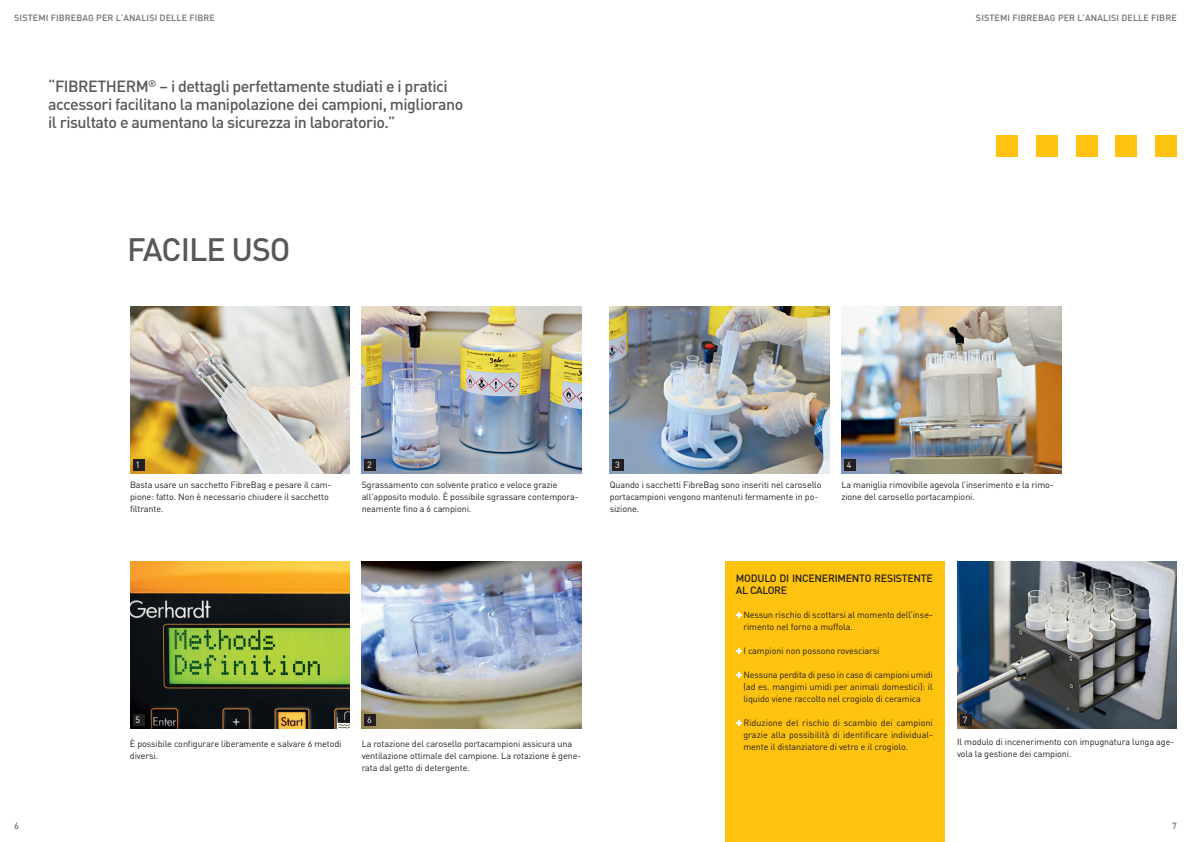
<style>
.page{position:relative;width:1191px;height:842px;background:#fff}
.page>*{position:absolute;margin:0;border:0;box-sizing:border-box;transform-origin:0 0}
.Headline_normal{font:500 32px "DINOT";letter-spacing:-.03em;color:#57585a}
.Hervorgehoben{font:500 16px/18px "DINOT";letter-spacing:-.03em;color:#57585a}
.Fließtext{font:500 10.5px/12px "DINOT";letter-spacing:-.025em;color:#231f20}
.Fließtext-2{font:9px/12px "DINOT";letter-spacing:-.01em;color:#231f20}
.t1{font:500 9px "DINOT";letter-spacing:.01em;color:#6c6d70}
.Fließtext-3{font:9px "DINOT";color:#fff}
</style>
<div class="page">
<div style="left:996px;top:135px;width:22px;height:21px;background:#fec210"></div>
<div style="left:1036px;top:135px;width:21px;height:21px;background:#fec210"></div>
<div style="left:1076px;top:135px;width:21px;height:21px;background:#fec210"></div>
<div style="left:1115px;top:135px;width:22px;height:21px;background:#fec210"></div>
<div style="left:1155px;top:135px;width:21px;height:21px;background:#fec210"></div>
<img style="left:841px;top:306px;width:220px;height:167px">
<img style="left:130px;top:306px;width:220px;height:167px">
<img style="left:609px;top:306px;width:220px;height:167px">
<img style="left:362px;top:306px;width:219px;height:167px">
<img style="left:957px;top:561px;width:219px;height:167px">
<div style="left:133px;top:459px;width:11px;height:12px;background:#231f20"></div>
<div style="left:364px;top:459px;width:12px;height:12px;background:#231f20"></div>
<div style="left:612px;top:459px;width:12px;height:12px;background:#231f20"></div>
<div style="left:844px;top:459px;width:11px;height:12px;background:#231f20"></div>
<img style="left:130px;top:561px;width:220px;height:167px">
<div style="left:133px;top:714px;width:11px;height:12px;background:#231f20"></div>
<img style="left:362px;top:561px;width:219px;height:167px">
<div style="left:364px;top:714px;width:12px;height:12px;background:#231f20"></div>
<div style="left:960px;top:714px;width:11px;height:12px;background:#231f20"></div>
<div style="left:725px;top:561px;width:220px;height:281px;background:#fec210"></div>
<svg style="left:736px;top:612px;width:5px;height:6px"></svg>
<svg style="left:736px;top:648px;width:5px;height:6px"></svg>
<svg style="left:736px;top:672px;width:5px;height:6px"></svg>
<svg style="left:736px;top:720px;width:5px;height:6px"></svg>
<p class="t1" style="left:14px;top:12px;width:202px">SISTEMI FIBREBAG PER L’ANALISI DELLE FIBRE</p>
<p class="t1" style="left:976px;top:12px;width:202px">SISTEMI FIBREBAG PER L’ANALISI DELLE FIBRE</p>
<p class="Hervorgehoben" style="left:48px;top:77px;width:417px">“FIBRETHERM<sup>®</sup> – i dettagli perfettamente studiati e i pratici accessori facilitano la manipolazione dei campioni, migliorano il risultato e aumentano la sicurezza in laboratorio.”</p>
<p class="Headline_normal" style="left:127px;top:229px;width:165px">FACILE USO</p>
<p class="Fließtext-3" style="left:136px;top:459px;width:6px">1</p>
<p class="Fließtext-3" style="left:367px;top:459px;width:6px">2</p>
<p class="Fließtext-3" style="left:615px;top:459px;width:6px">3</p>
<p class="Fließtext-3" style="left:847px;top:459px;width:6px">4</p>
<p class="Fließtext-2" style="left:130px;top:479px;width:203px">Basta usare un sacchetto FibreBag e pesare il cam&shy;pione: fatto. Non è necessario chiudere il sacchetto filtrante.</p>
<p class="Fließtext-2" style="left:362px;top:479px;width:218px">Sgrassamento con solvente pratico e veloce grazie all'apposito modulo. È possibile sgrassare contempora&shy;neamente fino a 6 campioni.</p>
<p class="Fließtext-2" style="left:609px;top:479px;width:213px">Quando i sacchetti FibreBag sono inseriti nel carosello portacampioni vengono mantenuti fermamente in po&shy;sizione.</p>
<p class="Fließtext-2" style="left:841px;top:479px;width:214px">La maniglia rimovibile agevola l’inserimento e la rimo&shy;zione del carosello portacampioni.</p>
<p class="Fließtext" style="left:736px;top:572px;width:198px">MODULO DI INCENERIMENTO RESISTENTE<br>AL CALORE</p>
<p class="Fließtext-2" style="left:743px;top:608px;width:191px">Nessun rischio di scottarsi al momento dell’inse&shy;rimento nel forno a muffola.</p>
<p class="Fließtext-2" style="left:743px;top:644px;width:138px">I campioni non possono rovesciarsi</p>
<p class="Fließtext-2" style="left:743px;top:668px;width:191px;text-align:justify">Nessuna perdita di peso in caso di campioni umidi (ad es. mangimi umidi per animali domestici): il liquido viene raccolto nel crogiolo di ceramica</p>
<p class="Fließtext-2" style="left:743px;top:716px;width:191px;text-align:justify">Riduzione del rischio di scambio dei campioni grazie alla possibilità di identificare individual&shy;mente il distanziatore di vetro e il crogiolo.</p>
<p class="Fließtext-3" style="left:136px;top:714px;width:6px">5</p>
<p class="Fließtext-3" style="left:367px;top:714px;width:6px">6</p>
<p class="Fließtext-3" style="left:962px;top:714px;width:6px">7</p>
<p class="Fließtext-2" style="left:130px;top:737px;width:213px">È possibile configurare liberamente e salvare 6 metodi diversi.</p>
<p class="Fließtext-2" style="left:362px;top:737px;width:221px">La rotazione del carosello portacampioni assicura una ventilazione ottimale del campione. La rotazione è gene&shy;rata dal getto di detergente.</p>
<p class="Fließtext-2" style="left:957px;top:735px;width:219px">Il modulo di incenerimento con impugnatura lunga age&shy;vola la gestione dei campioni.</p>
<p class="t1" style="left:14px;top:820px;width:6px">6</p>
<p class="t1" style="left:1172px;top:820px;width:6px">7</p>
</div>
